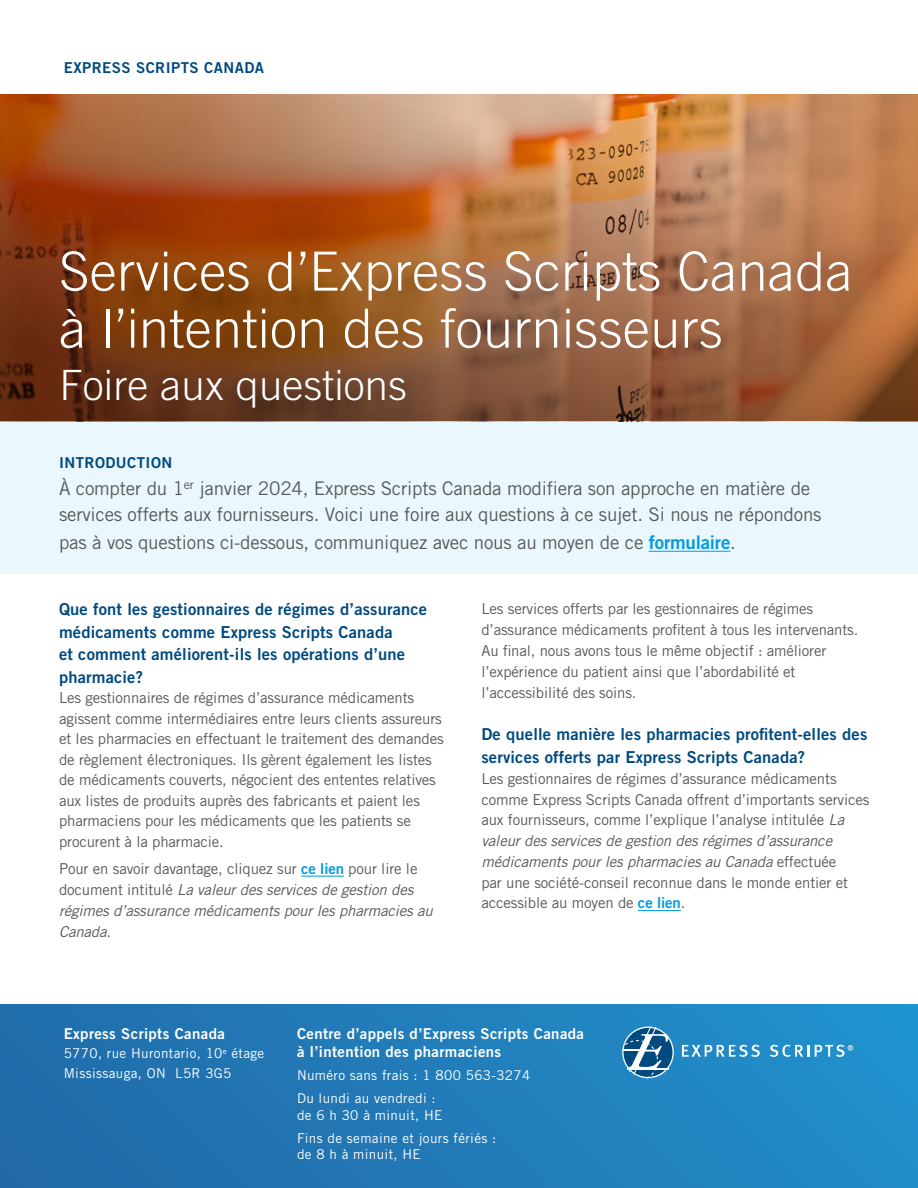
<style>
.page{position:relative;width:918px;height:1188px;background:#fff}
.page>*{position:absolute;margin:0;border:0;box-sizing:border-box;transform-origin:0 0}
.t1{font:300 54px/57px "Trade Gothic LT Std";letter-spacing:.005em;color:#fff}
.t2{font:300 41.7px "Trade Gothic LT Std";letter-spacing:.005em;color:#fff}
.t3{font:18.75px/27px "Trade Gothic LT Std";letter-spacing:-.01em;color:#58595b}
.t4{font:16.5px/22.5px "Trade Gothic LT Std Bd 2";letter-spacing:.01em;color:#004a80}
.t5{font:15px/20.4px "Trade Gothic LT Std";letter-spacing:-.01em;color:#58595b}
.t6{font:italic 15px/21px "Trade Gothic LT Std";letter-spacing:-.01em;color:#58595b}
.t7{font:15px/17.7px "Trade Gothic LT Std Bd 2";letter-spacing:.025em;color:#fff}
.t8{font:15px "Trade Gothic LT Std Bd 2";letter-spacing:.03em;color:#004a80}
.t9{font:13.5px/23.2px "Trade Gothic LT Std";letter-spacing:.025em;color:#fff}
.s1{font-family:"Trade Gothic LT Std Bd 2";color:#009bdf}
.s2{font-style:normal}
.s3{font-family:"Trade Gothic LT Std Bd 2";font-style:normal;color:#009bdf}
.s4{font-style:italic}
</style>
<div class="page">
<div style="left:0;top:421px;width:918px;height:153px;background:#eaf7fd"></div>
<hr style="left:301px;top:876px;width:43px;height:1px;background:#009bdf">
<hr style="left:638px;top:910px;width:43px;height:1px;background:#009bdf">
<hr style="left:649px;top:551px;width:81px;height:1px;background:#009bdf">
<img style="left:0;top:94px;width:918px;height:327px">
<div style="left:0;top:1004px;width:918px;height:184px;background:linear-gradient(to right,#226aa8,#2190cb)"></div>
<svg style="left:622px;top:1027px;width:52px;height:51px"></svg>
<svg style="left:682px;top:1045px;width:78px;height:12px"></svg>
<svg style="left:770px;top:1045px;width:39px;height:12px"></svg>
<svg style="left:815px;top:1045px;width:38px;height:12px"></svg>
<hr style="left:623px;top:1049px;width:21px;height:2px;background:#fff">
<svg style="left:625px;top:1026px;width:44px;height:53px"></svg>
<p class="t8" style="left:64px;top:59px;width:202px">EXPRESS SCRIPTS CANADA</p>
<h1 class="t1" style="left:59px;top:242px;width:795px">Services d’Express Scripts Canada à l’intention des fournisseurs</h1>
<h2 class="t2" style="left:59px;top:361px;width:349px">Foire aux questions</h2>
<p class="t8" style="left:59px;top:453px;width:115px">INTRODUCTION</p>
<p class="t3" style="left:59px;top:474px;width:764px">À compter du 1<sup>er</sup> janvier 2024, Express Scripts Canada modifiera son approche en matière de services offerts aux fournisseurs. Voici une foire aux questions à ce sujet. Si nous ne répondons pas à vos questions ci-dessous, communiquez avec nous au moyen de ce <span class="s1">formulaire</span>.</p>
<p class="t4" style="left:59px;top:598px;width:370px">Que font les gestionnaires de régimes d’assurance médicaments comme Express Scripts Canada<br>et comment améliorent-ils les opérations d’une pharmacie?</p>
<p class="t5" style="left:59px;top:688px;width:386px">Les gestionnaires de régimes d’assurance médicaments agissent comme intermédiaires entre leurs clients assureurs et les pharmacies en effectuant le traitement des demandes de règlement électroniques. Ils gèrent également les listes de médicaments couverts, négocient des ententes relatives aux listes de produits auprès des fabricants et paient les pharmaciens pour les médicaments que les patients se procurent à la pharmacie.</p>
<p class="t6" style="left:59px;top:858px;width:375px"><span class="s2">Pour en savoir davantage, cliquez sur</span> <span class="s3">ce lien</span> <span class="s2">pour lire le document intitulé</span> La valeur des services de gestion des régimes d’assurance médicaments pour les pharmacies au Canada<span class="s2">.</span></p>
<p class="t5" style="left:481px;top:598px;width:378px;line-height:21px">Les services offerts par les gestionnaires de régimes d’assurance médicaments profitent à tous les intervenants.<br>Au final, nous avons tous le même objectif : améliorer l’expérience du patient ainsi que l’abordabilité et l’accessibilité des soins.</p>
<p class="t4" style="left:481px;top:723px;width:387px">De quelle manière les pharmacies profitent-elles des services offerts par Express Scripts Canada?</p>
<p class="t5" style="left:481px;top:768px;width:390px">Les gestionnaires de régimes d’assurance médicaments comme Express Scripts Canada offrent d’importants services aux fournisseurs, comme l’explique l’analyse intitulée <span class="s4">La valeur des services de gestion des régimes d’assurance médicaments pour les pharmacies au Canada</span> effectuée<br>par une société-conseil reconnue dans le monde entier et accessible au moyen de <span class="s1">ce lien</span>.</p>
<p class="t7" style="left:64px;top:1025px;width:163px">Express Scripts Canada</p>
<p class="t9" style="left:64px;top:1044px;width:202px;line-height:19.5px">5770, rue Hurontario, 10<sup>e</sup> étage<br>Mississauga, ON L5R 3G5</p>
<p class="t7" style="left:297px;top:1025px;width:289px">Centre d’appels d’Express Scripts Canada à l’intention des pharmaciens</p>
<p class="t9" style="left:297px;top:1063px;width:235px">Numéro sans frais : 1 800 563-3274<br>Du lundi au vendredi :</p>
<p class="t9" style="left:297px;top:1103px;width:201px">de 6 h 30 à minuit, HE<br>Fins de semaine et jours fériés :</p>
<p class="t9" style="left:297px;top:1143px;width:125px">de 8 h à minuit, HE</p>
</div>
